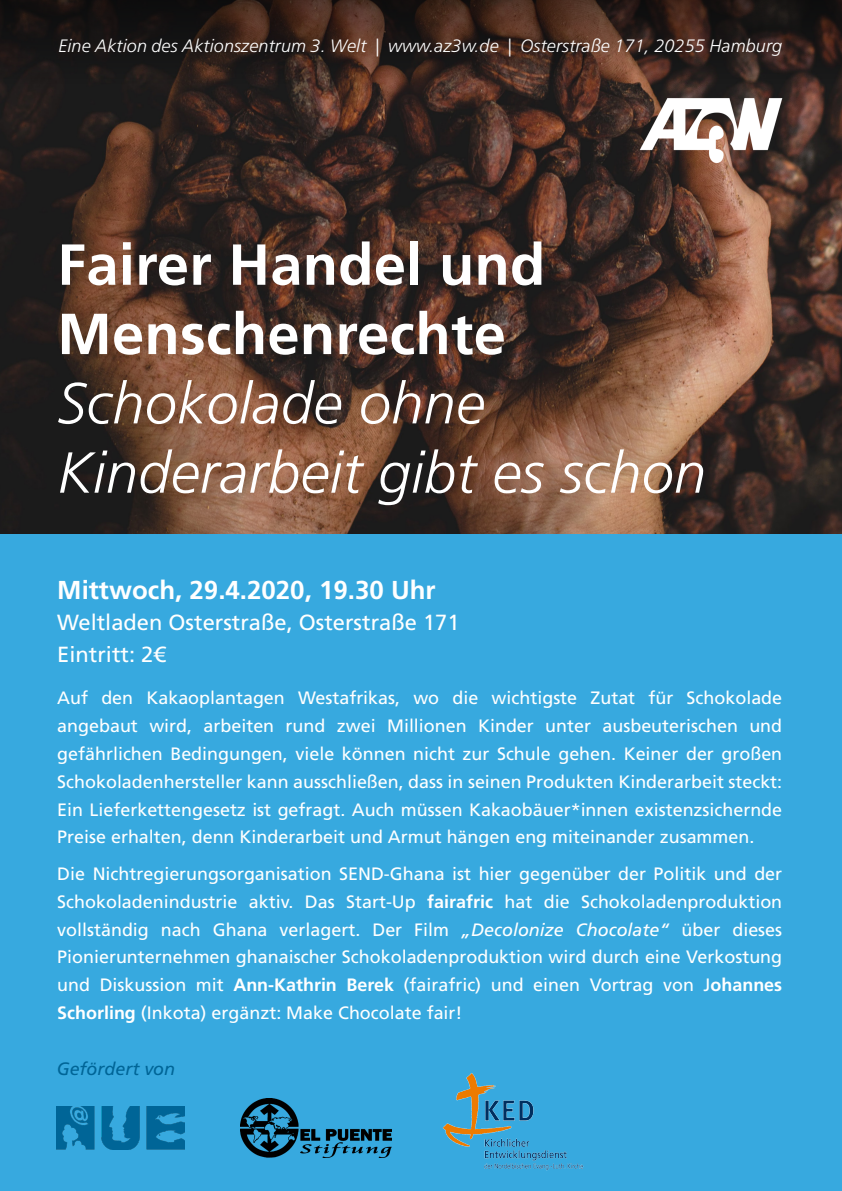
<style>
.page{position:relative;width:842px;height:1191px;background:#fff}
.page>*{position:absolute;margin:0;border:0;box-sizing:border-box;transform-origin:0 0}
.t1{font:italic 300 57.7px "Frutiger LT Std";letter-spacing:.005em;color:#fff}
.t2{font:700 57.7px "Frutiger LT Std";letter-spacing:.005em;color:#fff}
.t3{font:700 25.9px "Frutiger LT Std";color:#fff}
.t4{font:21.9px "Frutiger LT Std";color:#fff}
.t5{font:17.9px/27.9px "Frutiger LT Std";color:#fff;text-align:justify}
.t6{font:italic 300 17.9px "Frutiger LT Std";letter-spacing:.01em;color:#fff}
.t7{font:italic 17.9px "Frutiger LT Std";color:#006597}
.s1{font-weight:700}
.s2{font-style:italic}
</style>
<div class="page">
<div style="left:0;top:207px;width:842px;height:984px;background:#37a9df"></div>
<img style="left:0;top:114px;width:842px;height:419px">
<img style="left:241px;top:1098px;width:150px;height:59px">
<img style="left:57px;top:1106px;width:128px;height:43px">
<svg style="left:0;top:0;width:842px;height:114px;background:#32221c"></svg>
<img style="left:636px;top:48px;width:149px;height:149px">
<img style="left:443px;top:1073px;width:140px;height:98px">
<p class="t6" style="left:58px;top:36px;width:725px">Eine Aktion des Aktionszentrum 3. Welt | www.az3w.de | Osterstraße 171, 20255 Hamburg</p>
<p class="t2" style="left:57px;top:231px;width:490px">Fairer Handel und</p>
<p class="t2" style="left:57px;top:300px;width:450px">Menschenrechte</p>
<p class="t1" style="left:57px;top:370px;width:429px">Schokolade ohne</p>
<p class="t1" style="left:57px;top:440px;width:650px">Kinderarbeit gibt es schon</p>
<p class="t3" style="left:57px;top:574px;width:380px">Mittwoch, 29.4.2020, 19.30 Uhr</p>
<p class="t4" style="left:57px;top:609px;width:404px">Weltladen Osterstraße, Osterstraße 171</p>
<p class="t4" style="left:57px;top:641px;width:110px">Eintritt: 2€</p>
<p class="t5" style="left:57px;top:684px;width:726px">Auf den Kakaoplantagen Westafrikas, wo die wichtigste Zutat für Schokolade angebaut wird, arbeiten rund zwei Millionen Kinder unter ausbeuterischen und gefährlichen Bedingungen, viele können nicht zur Schule gehen. Keiner der großen Schokoladenhersteller kann ausschließen, dass in seinen Produkten Kinderarbeit steckt:<br>Ein Lieferkettengesetz ist gefragt. Auch müssen Kakaobäuer*innen existenzsichernde Preise erhalten, denn Kinderarbeit und Armut hängen eng miteinander zusammen.</p>
<p class="t5" style="left:57px;top:859px;width:726px">Die Nichtregierungsorganisation SEND-Ghana ist hier gegenüber der Politik und der Schokoladenindustrie aktiv. Das Start-Up <span class="s1">fairafric</span> hat die Schokoladenproduktion vollständig nach Ghana verlagert. Der Film <span class="s2">„Decolonize Chocolate“</span> über dieses Pionierunternehmen ghanaischer Schokoladenproduktion wird durch eine Verkostung und Diskussion mit <span class="s1">Ann-Kathrin Berek</span> (fairafric) und einen Vortrag von J<span class="s1">ohannes Schorling</span> (Inkota) ergänzt: Make Chocolate fair!</p>
<p class="t7" style="left:57px;top:1058px;width:120px">Gefördert von</p>
</div>
